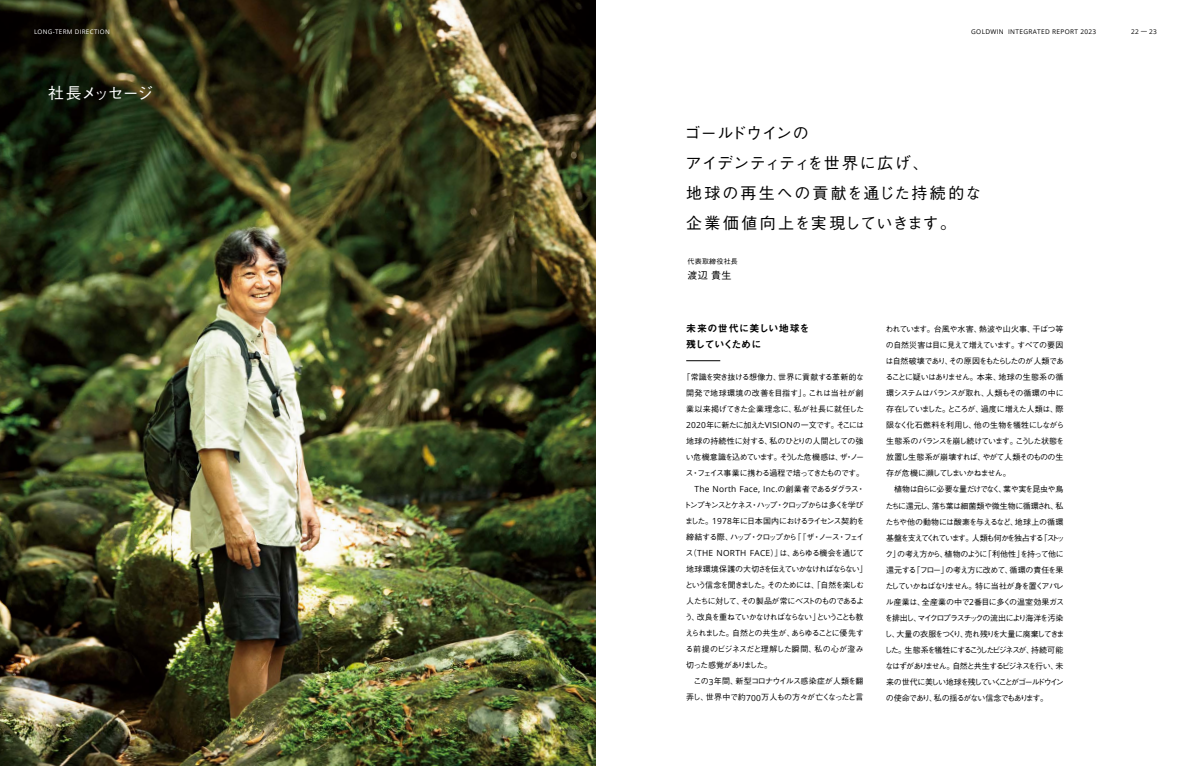
<style>
.page{position:relative;width:1191px;height:766px;background:#fff}
.page>*{position:absolute;margin:0;border:0;box-sizing:border-box;transform-origin:0 0}
.t1{font:500 16px/30px "Gothic BBB Pr 6 N";letter-spacing:.035em;color:#000}
.t2{font:500 16px "Gothic BBB Pr 6 N";letter-spacing:-.07em;color:#fff}
.t3{font:10px/16px "Midashi Go Pr 6 N MB31";color:#000}
.t4{font:500 10px "Gothic BBB Pr 6 N";color:#000}
.t5{font:8.4px "Open Sans";letter-spacing:.03em;color:#000}
.t6{font:500 8px/16px "Gothic BBB Pr 6 N";letter-spacing:-.095em;color:#000}
.t7{font:500 8px/16px "Gothic BBB Pr 6 N";letter-spacing:-.05em;color:#000;text-align:center}
.t8{font:500 7px "Gothic BBB Pr 6 N";letter-spacing:.03em;color:#000}
.t9{font:6.5px "Open Sans";letter-spacing:.05em;color:#000}
.t10{font:6.3px "Open Sans";letter-spacing:.05em;color:#fff}
.s1{font-family:"Open Sans";font-weight:400;font-size:8.4px}
.s2{font-family:"Gothic BBB Pr 6 N";font-weight:500;font-size:8px}
</style>
<div class="page">
<img style="left:0;top:0;width:595px;height:765px">
<hr style="left:686px;top:360px;width:34px;height:1px;background:#000">
<p class="t10" style="left:34px;top:27px;width:77px">LONG-TERM DIRECTION</p>
<p class="t9" style="left:971px;top:27px;width:126px">GOLDWIN INTEGRATED REPORT 2023</p>
<p class="t9" style="left:1131px;top:27px;width:27px">22 — 23</p>
<h1 class="t2" style="left:48px;top:80px;width:107px">社長メッセージ</h1>
<h1 class="t1" style="left:684px;top:117px;width:298px">ゴールドウインの<br>アイデンティティを世界に広げ、<br>地球の再生への貢献を通じた持続的な企業価値向上を実現していきます。</h1>
<p class="t8" style="left:687px;top:255px;width:52px">代表取締役社長</p>
<p class="t4" style="left:687px;top:267px;width:45px">渡辺貴生</p>
<p class="t3" style="left:686px;top:320px;width:125px">未来の世代に美しい地球を残していくために</p>
<p class="t7" style="left:682px;top:368px;width:183px">「常識を突き抜ける想像力、世界に貢献する革新的な開発で地球環境の改善を目指す」。これは当社が創業以来掲げてきた企業理念に、私が社長に就任した<br><span class="s1">2020</span>年に新たに加えた<span class="s1">VISION</span>の一文です。そこには地球の持続性に対する、私のひとりの人間としての強い危機意識を込めています。そうした危機感は、ザ・ノース・フェイス事業に携わる過程で培ってきたものです。</p>
<p class="t5" style="left:694px;top:483px;width:172px">The North Face, Inc.<span class="s2">の創業者であるダグラス・</span></p>
<p class="t6" style="left:683px;top:496px;width:185px">トンプキンスとケネス・ハップ・クロップからは多くを学びました。<span class="s1">1978</span>年に日本国内におけるライセンス契約を締結する際、ハップ・クロップから「『ザ・ノース・フェイス（<span class="s1">THE NORTH FACE</span>）』は、あらゆる機会を通じて地球環境保護の大切さを伝えていかなければならない」という信念を聞きました。そのためには、「自然を楽しむ人たちに対して、その製品が常にベストのものであるよう、改良を重ねていかなければならない」ということも教えられました。自然との共生が、あらゆることに優先する前提のビジネスだと理解した瞬間、私の心が澄み切った感覚がありました。<br>　この<span class="s1">3</span>年間、新型コロナウイルス感染症が人類を翻弄し、世界中で約<span class="s1">700</span>万人もの方々が亡くなったと言</p>
<p class="t6" style="left:884px;top:321px;width:182px">われています。台風や水害、熱波や山火事、干ばつ等の自然災害は目に見えて増えています。すべての要因は自然破壊であり、その原因をもたらしたのが人類であることに疑いはありません。本来、地球の生態系の循環システムはバランスが取れ、人類もその循環の中に存在していました。ところが、過度に増えた人類は、際限なく化石燃料を利用し、他の生物を犠牲にしながら生態系のバランスを崩し続けています。こうした状態を放置し生態系が崩壊すれば、やがて人類そのものの生存が危機に瀕してしまいかねません。<br>　植物は自らに必要な量だけでなく、葉や実を昆虫や鳥たちに還元し、落ち葉は細菌類や微生物に循環され、私たちや他の動物には酸素を与えるなど、地球上の循環基盤を支えてくれています。人類も何かを独占する「ストック」の考え方から、植物のように「利他性」を持って他に還元する「フロー」の考え方に改めて、循環の責任を果たしていかねばなりません。特に当社が身を置くアパレル産業は、全産業の中で<span class="s1">2</span>番目に多くの温室効果ガスを排出し、マイクロプラスチックの流出により海洋を汚染し、大量の衣服をつくり、売れ残りを大量に廃棄してきました。生態系を犠牲にするこうしたビジネスが、持続可能なはずがありません。自然と共生するビジネスを行い、未来の世代に美しい地球を残していくことがゴールドウインの使命であり、私の揺るがない信念でもあります。</p>
</div>
